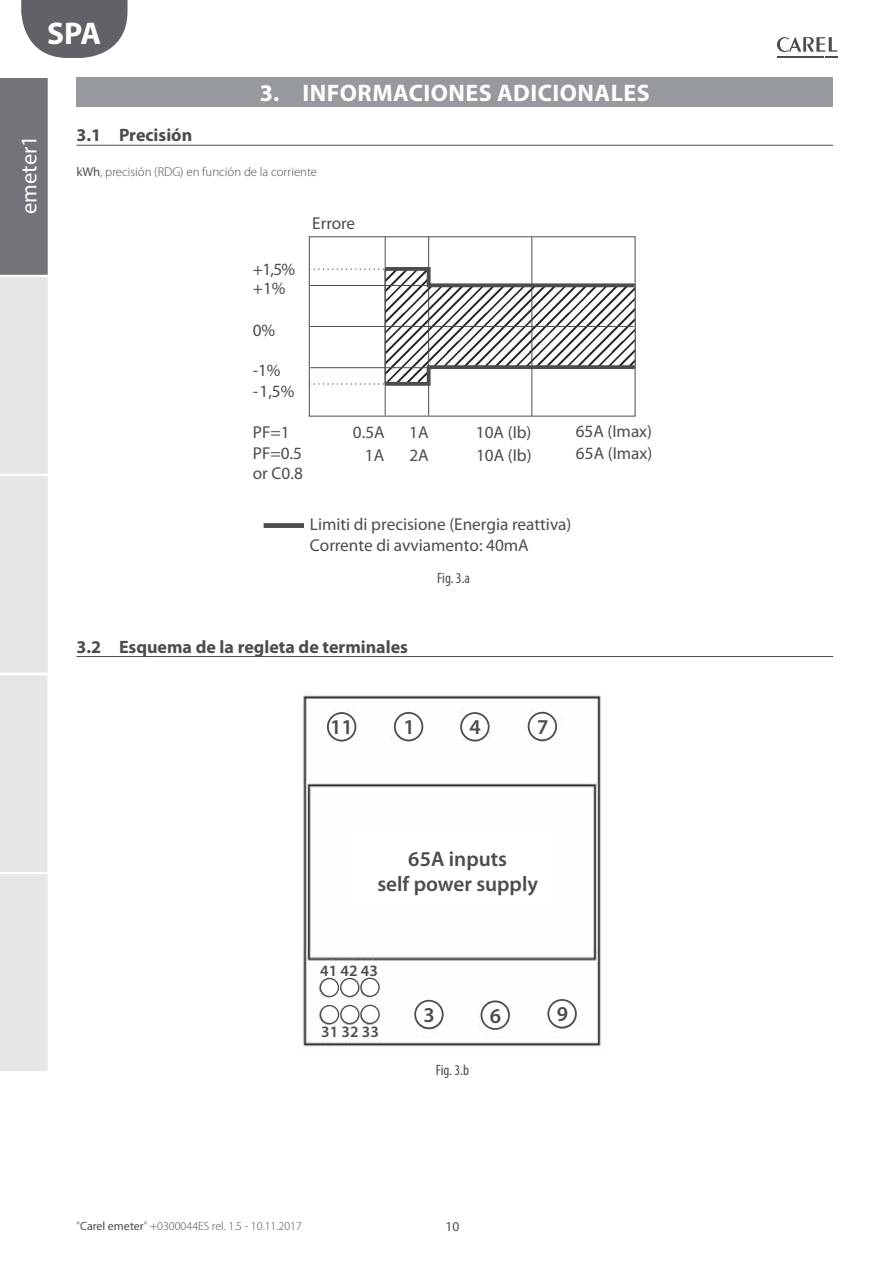
<style>
.page{position:relative;width:893px;height:1263px;background:#fff}
.page>*{position:absolute;margin:0;border:0;box-sizing:border-box;transform-origin:0 0}
.t1{font:700 31.5px "Myriad Pro";color:#fff}
.t2{font:700 24px "Myriad Pro";letter-spacing:.02em;color:#fff}
.t3{font:22.5px "Myriad Pro";color:#fff}
.t4{font:600 21.15px/25.3px "Myriad Pro";color:#4c4c4e;text-align:center}
.t5{font:700 18px "Myriad Pro";color:#4c4c4e}
.t6{font:700 18px "Myriad Pro";color:#4b4b4d}
.t7{font:17.25px/20.7px "Myriad Pro";color:#4c4c4e}
.t8{font:600 15.9px "Myriad Pro";color:#4c4c4e}
.t9{font:condensed 15px "Myriad Pro";letter-spacing:-.005em;color:#4c4c4e}
.t10{font:13.5px "Myriad Pro";color:#4b4b4d}
.t11{font:300 12.75px "Myriad Pro";color:#4b4b4d}
.t12{font:300 12px "Myriad Pro";color:#4b4b4d}
.s1{font-weight:400}
</style>
<div class="page">
<svg style="left:777px;top:37px;width:60px;height:21px"></svg>
<svg style="left:21px;top:0;width:107px;height:58px;background:#78797d"></svg>
<svg style="left:0;top:78px;width:48px;height:993px;background:#cfcfd2"></svg>
<div style="left:77px;top:77px;width:756px;height:30px;background:#96999e"></div>
<hr style="left:77px;top:145px;width:756px;height:1px;background:#4b4b4d">
<hr style="left:77px;top:656px;width:756px;height:1px;background:#4b4b4d">
<div style="left:309px;top:236px;width:326px;height:181px;border:1px solid #4c4c4e"></div>
<hr style="left:531px;top:237px;width:1px;height:179px;background:#4c4c4e">
<hr style="left:428px;top:237px;width:1px;height:178px;background:#4c4c4e">
<svg style="left:309px;top:265px;width:327px;height:123px"></svg>
<hr style="left:385px;top:237px;width:1px;height:178px;background:#4c4c4e">
<div style="left:264px;top:523px;width:40px;height:5px;background:#4c4c4e"></div>
<img style="left:303px;top:693px;width:299px;height:354px">
<div style="left:351px;top:830px;width:204px;height:77px;background:#fff"></div>
<div style="left:328px;top:713px;width:27px;height:28px;background:#fff;border-radius:50%"></div>
<div style="left:327px;top:712px;width:29px;height:29px;border:2px solid #4c4c4e;border-radius:50%"></div>
<div style="left:395px;top:713px;width:27px;height:27px;background:#fff;border-radius:50%"></div>
<div style="left:394px;top:712px;width:29px;height:29px;border:2px solid #4c4c4e;border-radius:50%"></div>
<div style="left:461px;top:713px;width:28px;height:28px;background:#fff;border-radius:50%"></div>
<div style="left:460px;top:712px;width:29px;height:29px;border:2px solid #4c4c4e;border-radius:50%"></div>
<div style="left:529px;top:713px;width:27px;height:27px;background:#fff;border-radius:50%"></div>
<div style="left:528px;top:712px;width:29px;height:29px;border:2px solid #4c4c4e;border-radius:50%"></div>
<div style="left:415px;top:1001px;width:28px;height:27px;background:#fff;border-radius:50%"></div>
<div style="left:414px;top:1000px;width:30px;height:29px;border:2px solid #4c4c4e;border-radius:50%"></div>
<div style="left:481px;top:1001px;width:28px;height:28px;background:#fff;border-radius:50%"></div>
<div style="left:480px;top:1001px;width:30px;height:29px;border:2px solid #4c4c4e;border-radius:50%"></div>
<div style="left:548px;top:1000px;width:28px;height:27px;background:#fff;border-radius:50%"></div>
<div style="left:547px;top:999px;width:30px;height:29px;border:2px solid #4c4c4e;border-radius:50%"></div>
<div style="left:320px;top:979px;width:18px;height:18px;background:#fff;border-radius:50%"></div>
<div style="left:320px;top:978px;width:19px;height:19px;border:1px solid #4c4c4e;border-radius:50%"></div>
<div style="left:341px;top:978px;width:18px;height:19px;background:#fff;border-radius:50%"></div>
<div style="left:340px;top:978px;width:19px;height:19px;border:1px solid #4c4c4e;border-radius:50%"></div>
<div style="left:361px;top:978px;width:18px;height:18px;background:#fff;border-radius:50%"></div>
<div style="left:360px;top:978px;width:20px;height:19px;border:1px solid #4c4c4e;border-radius:50%"></div>
<div style="left:320px;top:1006px;width:18px;height:18px;background:#fff;border-radius:50%"></div>
<div style="left:320px;top:1005px;width:19px;height:19px;border:1px solid #4c4c4e;border-radius:50%"></div>
<div style="left:341px;top:1006px;width:18px;height:18px;background:#fff;border-radius:50%"></div>
<div style="left:340px;top:1005px;width:19px;height:19px;border:1px solid #4c4c4e;border-radius:50%"></div>
<div style="left:361px;top:1005px;width:18px;height:18px;background:#fff;border-radius:50%"></div>
<div style="left:360px;top:1005px;width:20px;height:19px;border:1px solid #4c4c4e;border-radius:50%"></div>
<div style="left:320px;top:962px;width:66px;height:15px;background:#fff"></div>
<div style="left:320px;top:1026px;width:66px;height:14px;background:#fff"></div>
<h1 class="t1" style="left:47px;top:22px;width:56px">SPA</h1>
<h3 class="t3" style="left:20px;top:214px;width:80px;rotate:-90deg">emeter1</h3>
<h2 class="t2" style="left:260px;top:84px;width:391px">3. INFORMACIONES ADICIONALES</h2>
<p class="t6" style="left:77px;top:128px;width:117px">3.1 Precisión</p>
<p class="t11" style="left:77px;top:167px;width:242px"><span class="s1">kWh</span>, precisión (RDG) en función de la corriente</p>
<p class="t7" style="left:312px;top:214px;width:44px">Errore</p>
<p class="t7" style="left:253px;top:260px;width:44px">+1,5%</p>
<p class="t7" style="left:253px;top:279px;width:34px">+1%</p>
<p class="t7" style="left:253px;top:321px;width:24px">0%</p>
<p class="t7" style="left:253px;top:360px;width:43px;line-height:21.3px">-1% -1,5%</p>
<p class="t7" style="left:253px;top:423px;width:52px">PF=1<br>PF=0.5 or C0.8</p>
<p class="t7" style="left:353px;top:423px;width:33px">0.5A</p>
<p class="t7" style="left:576px;top:422px;width:78px">65A (Imax)</p>
<p class="t7" style="left:365px;top:446px;width:21px">1A</p>
<p class="t7" style="left:476px;top:422px;width:57px;line-height:22.6px">10A (Ib)<br>10A (Ib)</p>
<p class="t7" style="left:409px;top:422px;width:21px;line-height:23.4px">1A<br>2A</p>
<p class="t7" style="left:576px;top:444px;width:78px">65A (Imax)</p>
<p class="t7" style="left:310px;top:515px;width:263px">Limiti di precisione (Energia reattiva)<br>Corrente di avviamento: 40mA</p>
<p class="t9" style="left:437px;top:572px;width:34px">Fig. 3.a</p>
<p class="t5" style="left:77px;top:640px;width:333px">3.2 Esquema de la regleta de terminales</p>
<p class="t4" style="left:330px;top:714px;width:24px">11</p>
<p class="t4" style="left:403px;top:714px;width:13px">1</p>
<p class="t4" style="left:470px;top:714px;width:13px">4</p>
<p class="t4" style="left:537px;top:714px;width:13px">7</p>
<p class="t4" style="left:377px;top:846px;width:162px">65A inputs<br>self power supply</p>
<p class="t8" style="left:320px;top:961px;width:59px">41 42 43</p>
<p class="t8" style="left:321px;top:1023px;width:59px">31 32 33</p>
<p class="t4" style="left:424px;top:1002px;width:13px">3</p>
<p class="t4" style="left:490px;top:1003px;width:13px">6</p>
<p class="t4" style="left:557px;top:1001px;width:13px">9</p>
<p class="t9" style="left:436px;top:1064px;width:35px">Fig. 3.b</p>
<p class="t12" style="left:77px;top:1221px;width:227px">"<span class="s1">Carel emeter</span>" +0300044ES rel. 1.5 - 10.11.2017</p>
<p class="t10" style="left:445px;top:1221px;width:15px">10</p>
</div>
